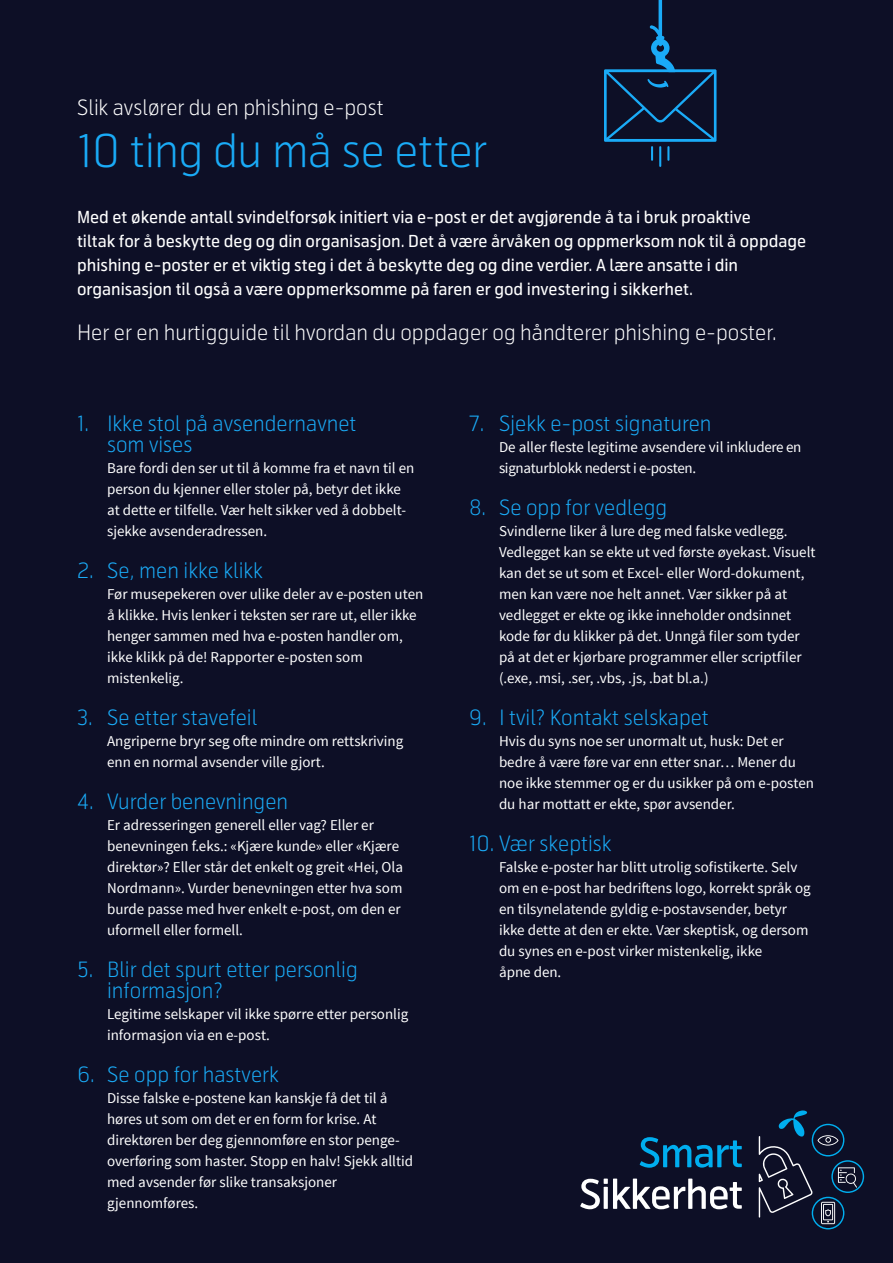
<style>
.page{position:relative;width:893px;height:1263px;background:#0d0f26}
.page>*{position:absolute;margin:0;border:0;box-sizing:border-box;transform-origin:0 0}
.t1{font:300 45px "Telenor";letter-spacing:-.01em;color:#1aabf7}
.t2{font:300 21px/21px "Telenor";color:#1aabf7}
.t3{font:300 21px "Telenor";color:#fff}
.t4{font:16.5px/24px "Telenor";color:#fff}
.t5{font:15px/21px "Source Sans Pro";color:#fff}
.t6{font:15px/21px "Source Sans Pro";letter-spacing:-.02em;color:#fff}
</style>
<div class="page">
<svg style="left:639px;top:1137px;width:103px;height:31px"></svg>
<svg style="left:580px;top:1178px;width:162px;height:31px"></svg>
<svg style="left:759px;top:1110px;width:105px;height:119px"></svg>
<hr style="left:659px;top:146px;width:2px;height:21px;background:#1aabf7">
<svg style="left:604px;top:0;width:112px;height:161px"></svg>
<h2 class="t3" style="left:77px;top:94px;width:308px">Slik avslører du en phishing e-post</h2>
<h1 class="t1" style="left:77px;top:123px;width:411px">10 ting du må se etter</h1>
<p class="t4" style="left:77px;top:206px;width:731px">Med et økende antall svindelforsøk initiert via e-post er det avgjørende å ta i bruk proaktive<br>tiltak for å beskytte deg og din organisasjon. Det å være årvåken og oppmerksom nok til å oppdage phishing e-poster er et viktig steg i det å beskytte deg og dine verdier. A lære ansatte i din organisasjon til også a være oppmerksomme på faren er god investering i sikkerhet.</p>
<h2 class="t3" style="left:77px;top:320px;width:701px">Her er en hurtigguide til hvordan du oppdager og håndterer phishing e-poster.</h2>
<h2 class="t2" style="left:107px;top:413px;width:251px;text-indent:-30px">1. Ikke stol på avsendernavnet som vises</h2>
<p class="t5" style="left:107px;top:458px;width:309px">Bare fordi den ser ut til å komme fra et navn til en person du kjenner eller stoler på, betyr det ikke at dette er tilfelle. Vær helt sikker ved å dobbelt&shy;sjekke avsenderadressen.</p>
<h2 class="t2" style="left:77px;top:560px;width:187px">2. Se, men ikke klikk</h2>
<p class="t5" style="left:107px;top:584px;width:318px">Før musepekeren over ulike deler av e-posten uten å klikke. Hvis lenker i teksten ser rare ut, eller ikke henger sammen med hva e-posten handler om, ikke klikk på de! Rapporter e-posten som mistenkelig.</p>
<h2 class="t2" style="left:77px;top:707px;width:182px">3. Se etter stavefeil</h2>
<p class="t5" style="left:107px;top:731px;width:298px">Angriperne bryr seg ofte mindre om rettskriving enn en normal avsender ville gjort.</p>
<h2 class="t2" style="left:77px;top:791px;width:213px">4. Vurder benevningen</h2>
<p class="t5" style="left:107px;top:815px;width:298px">Er adresseringen generell eller vag? Eller er benevningen f.eks.: «Kjære kunde» eller «Kjære direktør»? Eller står det enkelt og greit «Hei, Ola Nordmann». Vurder benevningen etter hva som burde passe med hver enkelt e-post, om den er uformell eller formell.</p>
<h2 class="t2" style="left:107px;top:959px;width:252px;text-indent:-30px">5. Blir det spurt etter personlig informasjon?</h2>
<p class="t5" style="left:107px;top:1004px;width:303px">Legitime selskaper vil ikke spørre etter personlig informasjon via en e-post.</p>
<h2 class="t2" style="left:77px;top:1064px;width:203px">6. Se opp for hastverk</h2>
<p class="t5" style="left:107px;top:1088px;width:308px">Disse falske e-postene kan kanskje få det til å høres ut som om det er en form for krise. At direktøren ber deg gjennomføre en stor penge&shy;overføring som haster. Stopp en halv! Sjekk alltid med avsender før slike transaksjoner gjennomføres.</p>
<h2 class="t2" style="left:469px;top:413px;width:244px">7. Sjekk e-post signaturen</h2>
<p class="t6" style="left:499px;top:437px;width:304px">De aller fleste legitime avsendere vil inkludere en signaturblokk nederst i e-posten.</p>
<h2 class="t2" style="left:469px;top:497px;width:200px">8. Se opp for vedlegg</h2>
<p class="t5" style="left:499px;top:521px;width:318px">Svindlerne liker å lure deg med falske vedlegg.<br>Vedlegget kan se ekte ut ved første øyekast. Visuelt kan det se ut som et Excel- eller Word-dokument, men kan være noe helt annet. Vær sikker på at vedlegget er ekte og ikke inneholder ondsinnet kode før du klikker på det. Unngå filer som tyder på at det er kjørbare programmer eller scriptfiler (.exe, .msi, .ser, .vbs, .js, .bat bl.a.)</p>
<h2 class="t2" style="left:469px;top:707px;width:242px">9. I tvil? Kontakt selskapet</h2>
<p class="t5" style="left:499px;top:731px;width:316px">Hvis du syns noe ser unormalt ut, husk: Det er bedre å være føre var enn etter snar… Mener du noe ikke stemmer og er du usikker på om e-posten du har mottatt er ekte, spør avsender.</p>
<h2 class="t2" style="left:469px;top:833px;width:144px">10. Vær skeptisk</h2>
<p class="t5" style="left:499px;top:857px;width:313px">Falske e-poster har blitt utrolig sofistikerte. Selv om en e-post har bedriftens logo, korrekt språk og en tilsynelatende gyldig e-postavsender, betyr ikke dette at den er ekte. Vær skeptisk, og dersom du synes en e-post virker mistenkelig, ikke<br>åpne den.</p>
</div>
